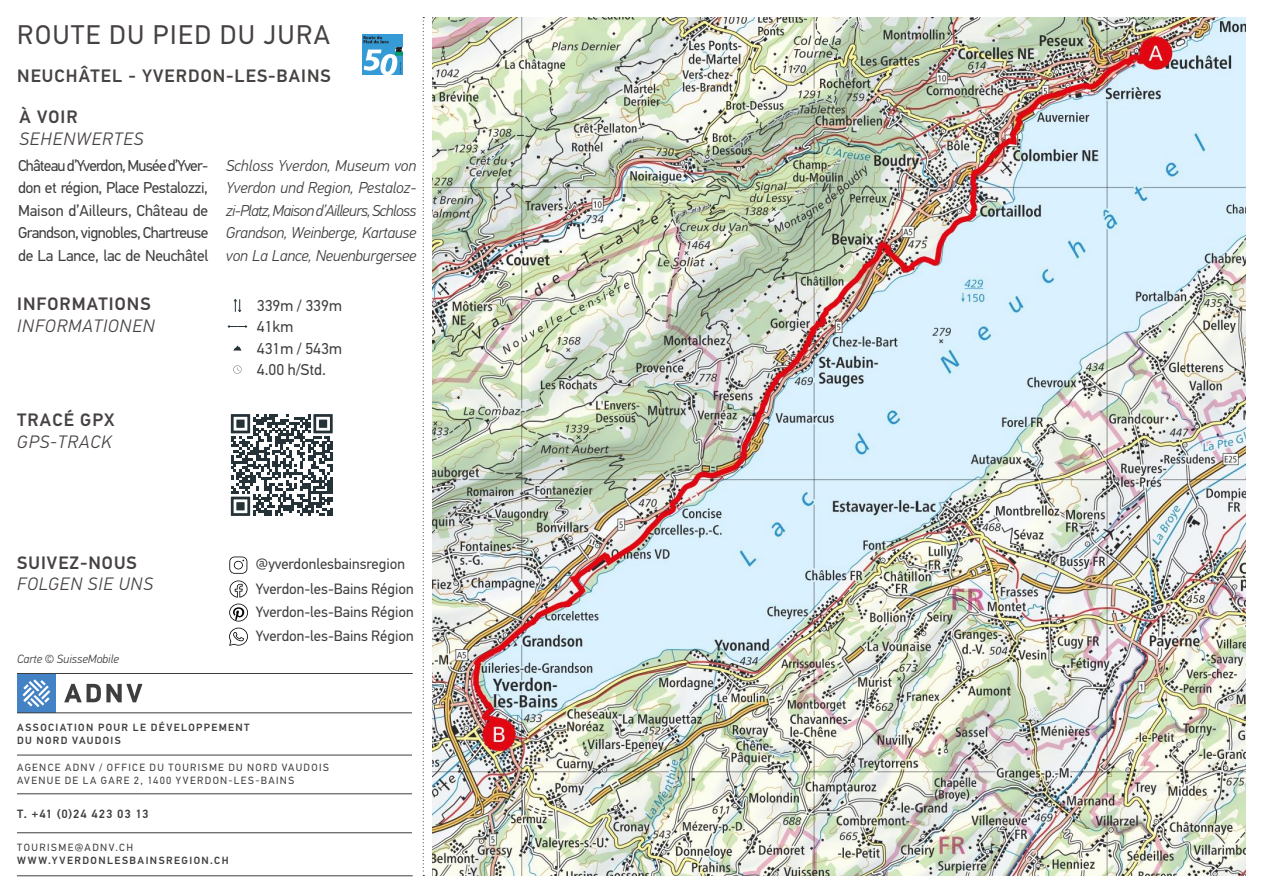
<style>
.page{position:relative;width:1263px;height:893px;background:#fff}
.page>*{position:absolute;margin:0;border:0;box-sizing:border-box;transform-origin:0 0}
.t1{font:27px "PFDIN Text Pro";letter-spacing:.06em;color:#474242}
.texte_courant{font:italic 300 18px "PF Din Text Pro";letter-spacing:.06em;color:#474242}
.texte_courant-2{font:500 18px "PF Din Text Pro";letter-spacing:.06em;color:#474242}
.t2{font:500 18px "PFDIN Text Pro";letter-spacing:.06em;color:#474242}
.texte_courant-3{font:15.75px/22.5px "PFDIN Text Pro";letter-spacing:-.015em;color:#3e3e3f;text-align:justify}
.texte_courant-4{font:italic 300 15.75px/22.5px "PF Din Text Pro";letter-spacing:-.02em;color:#3e3e3f;text-align:justify}
.Paragraphe_texte_POI{font:15px "PFDIN Text Pro";color:#3e3e3f}
.texte_courant-5{font:italic 300 12px "PF Din Text Pro";color:#3e3e3f}
.t3{font:500 12px "PFDIN Text Pro";letter-spacing:.08em;color:#3e3e3f}
.t4{font:10.5px "PFDIN Text Pro";letter-spacing:.13em;color:#3e3e3f}
.t5{font:500 10.5px "PFDIN Text Pro";letter-spacing:.135em;color:#3e3e3f}
</style>
<div class="page">
<img style="left:433px;top:17px;width:813px;height:859px">
<div style="left:362px;top:35px;width:40px;height:40px;background:#359bd6"></div>
<svg style="left:363px;top:36px;width:39px;height:39px"></svg>
<svg style="left:423px;top:17px;width:1px;height:859px"></svg>
<hr style="left:17px;top:793px;width:395px;height:1px;background:#3e3e3f">
<hr style="left:17px;top:832px;width:395px;height:1px;background:#3e3e3f">
<hr style="left:17px;top:875px;width:396px;height:1px;background:#3e3e3f">
<div style="left:17px;top:674px;width:39px;height:39px;background:#4382c4"></div>
<svg style="left:22px;top:679px;width:28px;height:28px"></svg>
<svg style="left:64px;top:684px;width:78px;height:18px"></svg>
<hr style="left:17px;top:713px;width:395px;height:1px;background:#3e3e3f">
<hr style="left:17px;top:755px;width:395px;height:1px;background:#3e3e3f">
<hr style="left:17px;top:673px;width:396px;height:1px;background:#3e3e3f">
<svg style="left:233px;top:299px;width:8px;height:13px"></svg>
<svg style="left:227px;top:325px;width:21px;height:3px"></svg>
<svg style="left:233px;top:345px;width:8px;height:6px"></svg>
<svg style="left:233px;top:365px;width:8px;height:9px"></svg>
<svg style="left:231px;top:414px;width:102px;height:102px"></svg>
<svg style="left:229px;top:557px;width:18px;height:17px"></svg>
<svg style="left:229px;top:604px;width:19px;height:17px"></svg>
<svg style="left:229px;top:580px;width:19px;height:18px"></svg>
<svg style="left:229px;top:627px;width:19px;height:19px"></svg>
<p class="t1" style="left:17px;top:19px;width:314px">ROUTE DU PIED DU JURA</p>
<p class="t2" style="left:17px;top:65px;width:315px">NEUCHÂTEL - YVERDON-LES-BAINS</p>
<p class="texte_courant-2" style="left:19px;top:106px;width:60px">À VOIR</p>
<p class="texte_courant" style="left:19px;top:128px;width:126px">SEHENWERTES</p>
<p class="texte_courant-3" style="left:18px;top:154px;width:192px">Château d’Yverdon, Musée d’Yver&shy;don et région, Place Pestalozzi, Maison d’Ailleurs, Château de Grandson, vignobles, Chartreuse de La Lance, lac de Neuchâtel</p>
<p class="texte_courant-4" style="left:226px;top:155px;width:192px">Schloss Yverdon, Museum von Yverdon und Region, Pestaloz&shy;zi-Platz, Maison d’Ailleurs, Schloss Grandson, Weinberge, Kartause von La Lance, Neuenburgersee</p>
<p class="texte_courant-3" style="left:257px;top:294px;width:87px">339m / 339m</p>
<p class="texte_courant-3" style="left:257px;top:316px;width:38px">41km</p>
<p class="texte_courant-3" style="left:257px;top:337px;width:87px">431m / 543m</p>
<p class="texte_courant-3" style="left:257px;top:359px;width:71px">4.00 h/Std.</p>
<p class="texte_courant-2" style="left:17px;top:293px;width:135px">INFORMATIONS</p>
<p class="texte_courant" style="left:17px;top:316px;width:139px">INFORMATIONEN</p>
<p class="texte_courant-2" style="left:17px;top:409px;width:99px">TRACÉ GPX</p>
<p class="texte_courant" style="left:17px;top:431px;width:96px">GPS-TRACK</p>
<p class="texte_courant-2" style="left:17px;top:552px;width:121px">SUIVEZ-NOUS</p>
<p class="texte_courant" style="left:17px;top:574px;width:137px">FOLGEN SIE UNS</p>
<p class="texte_courant-5" style="left:17px;top:652px;width:103px">Carte © SuisseMobile</p>
<p class="Paragraphe_texte_POI" style="left:256px;top:555px;width:151px">@yverdonlesbainsregion</p>
<p class="Paragraphe_texte_POI" style="left:256px;top:603px;width:159px">Yverdon-les-Bains Région</p>
<p class="Paragraphe_texte_POI" style="left:256px;top:580px;width:159px">Yverdon-les-Bains Région</p>
<p class="Paragraphe_texte_POI" style="left:256px;top:627px;width:159px">Yverdon-les-Bains Région</p>
<p class="t5" style="left:17px;top:721px;width:234px">ASSOCIATION POUR LE DÉVELOPPEMENT</p>
<p class="t5" style="left:17px;top:735px;width:105px">DU NORD VAUDOIS</p>
<p class="t4" style="left:17px;top:761px;width:313px">AGENCE ADNV / OFFICE DU TOURISME DU NORD VAUDOIS</p>
<p class="t4" style="left:17px;top:774px;width:279px">AVENUE DE LA GARE 2, 1400 YVERDON-LES-BAINS</p>
<p class="t3" style="left:17px;top:807px;width:133px">T. +41 (0)24 423 03 13</p>
<p class="t4" style="left:17px;top:841px;width:118px">TOURISME@ADNV.CH</p>
<p class="t5" style="left:17px;top:854px;width:213px">WWW.YVERDONLESBAINSREGION.CH</p>
</div>
